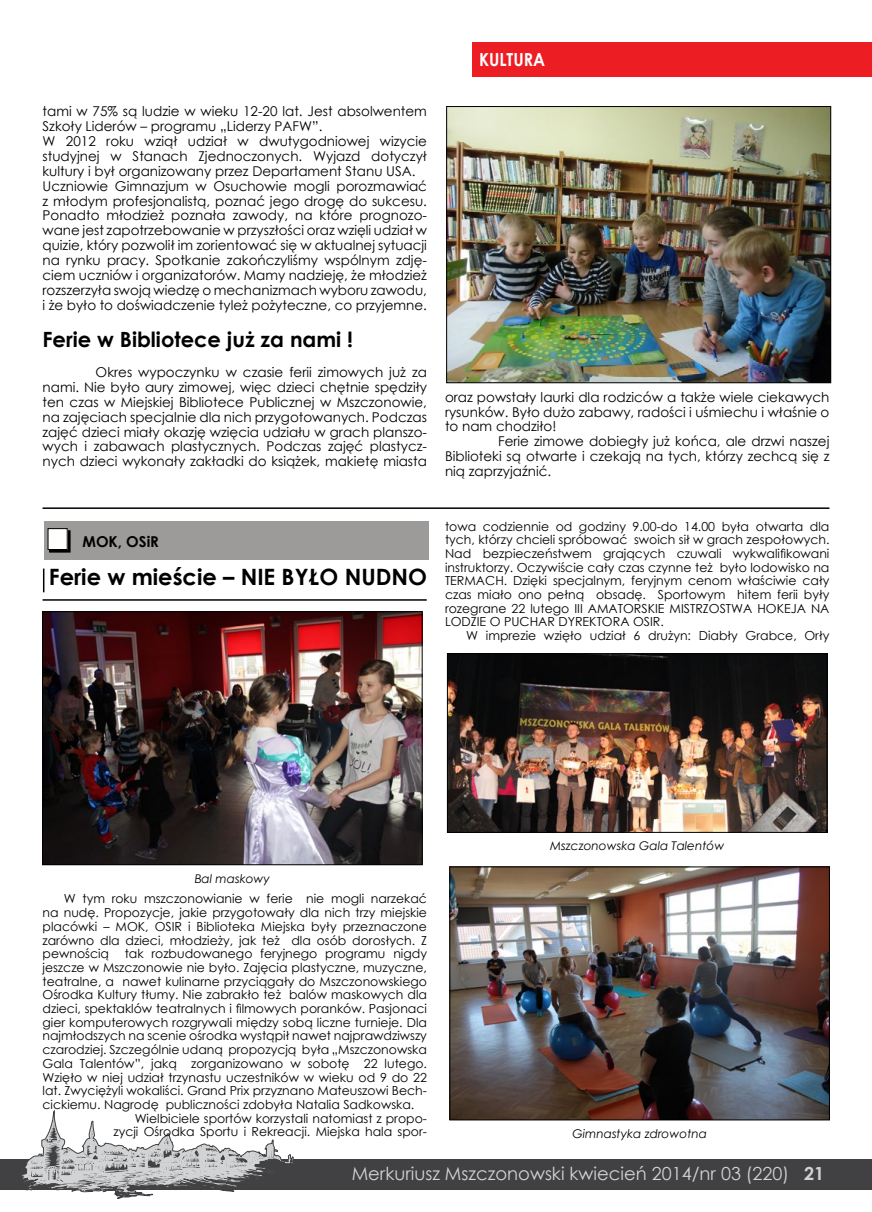
<style>
.page{position:relative;width:872px;height:1212px;background:#fff}
.page>*{position:absolute;margin:0;border:0;box-sizing:border-box;transform-origin:0 0}
.t1{font:700 22.5px "Century Gothic";color:#000}
.t2{font:700 21px "Century Gothic";color:#000}
.t3{font:18px "Century Gothic";color:#d1d3d4}
.t4{font:700 18px "Century Gothic";color:#fff;scale:.9 1}
.t5{font:700 15px "Century Gothic";color:#000}
.t6{font:13.5px/14.9px "Century Gothic";color:#000;text-align:justify}
.t7{font:12.45px/13.6px "Century Gothic";color:#000;text-align:justify}
.t8{font:italic 12px "Century Gothic";color:#000}
.s1{font-weight:700}
</style>
<div class="page">
<div style="left:472px;top:43px;width:400px;height:34px;background:#ed1d24"></div>
<div style="left:0;top:1159px;width:872px;height:30px;background:#414042"></div>
<svg style="left:21px;top:1110px;width:273px;height:88px"></svg>
<img style="left:448px;top:108px;width:381px;height:273px">
<div style="left:446px;top:106px;width:385px;height:277px;border:1px solid #000"></div>
<div style="left:44px;top:521px;width:385px;height:39px;background:#9c9b9a"></div>
<div style="left:49px;top:530px;width:22px;height:23px;border:2px solid #000"></div>
<div style="left:48px;top:529px;width:19px;height:20px;background:#fffffe"></div>
<div style="left:48px;top:528px;width:20px;height:22px;border:1px solid #000"></div>
<svg style="left:43px;top:568px;width:1px;height:24px"></svg>
<hr style="left:43px;top:599px;width:384px;height:2px;background:#000">
<img style="left:449px;top:655px;width:376px;height:176px">
<div style="left:447px;top:653px;width:380px;height:180px;border:1px solid #000"></div>
<img style="left:44px;top:613px;width:376px;height:250px">
<div style="left:42px;top:611px;width:380px;height:254px;border:1px solid #000"></div>
<img style="left:451px;top:868px;width:377px;height:250px">
<div style="left:449px;top:866px;width:381px;height:254px;border:1px solid #000"></div>
<hr style="left:43px;top:507px;width:786px;height:2px;background:#000">
<p class="t6" style="left:43px;top:104px;width:386px;text-align:left">tami w 75% są ludzie w wieku 12-20 lat. Jest absolwentem Szkoły Liderów – programu „Liderzy PAFW”.<br>W 2012 roku wziął udział w dwutygodniowej wizycie studyjnej w Stanach Zjednoczonych. Wyjazd dotyczył kultury i był organizowany przez Departament Stanu USA.<br>Uczniowie Gimnazjum w Osuchowie mogli porozmawiać z młodym profesjonalistą, poznać jego drogę do sukcesu.<br>Ponadto młodzież poznała zawody, na które prognozo&shy;wane jest zapotrzebowanie w przyszłości oraz wzięli udział w quizie, który pozwolił im zorientować się w aktualnej sytuacji na rynku pracy. Spotkanie zakończyliśmy wspólnym zdję&shy;ciem uczniów i organizatorów. Mamy nadzieję, że młodzież rozszerzyła swoją wiedzę o mechanizmach wyboru zawodu, i że było to doświadczenie tyleż pożyteczne, co przyjemne.</p>
<h2 class="t2" style="left:43px;top:324px;width:312px">Ferie w Bibliotece już za nami !</h2>
<p class="t6" style="left:43px;top:365px;width:386px;text-indent:53px">Okres wypoczynku w czasie ferii zimowych już za nami. Nie było aury zimowej, więc dzieci chętnie spędziły ten czas w Miejskiej Bibliotece Publicznej w Mszczonowie, na zajęciach specjalnie dla nich przygotowanych. Podczas zajęć dzieci miały okazję wzięcia udziału w grach planszo&shy;wych i zabawach plastycznych. Podczas zajęć plastycz&shy;nych dzieci wykonały zakładki do książek, makietę miasta</p>
<p class="t5" style="left:82px;top:530px;width:78px">MOK, OSiR</p>
<h1 class="t1" style="left:49px;top:560px;width:379px">Ferie w mieście – NIE BYŁO NUDNO</h1>
<h3 class="t4" style="left:479px;top:46px;width:75px">KULTURA</h3>
<p class="t6" style="left:445px;top:389px;width:386px">oraz powstały laurki dla rodziców a także wiele ciekawych rysunków. Było dużo zabawy, radości i uśmiechu i właśnie o to nam chodziło!</p>
<p class="t6" style="left:445px;top:434px;width:386px;text-indent:53px">Ferie zimowe dobiegły już końca, ale drzwi naszej Biblioteki są otwarte i czekają na tych, którzy zechcą się z nią zaprzyjaźnić.</p>
<p class="t7" style="left:445px;top:519px;width:386px">towa codziennie od godziny 9.00-do 14.00 była otwarta dla tych, którzy chcieli spróbować swoich sił w grach zespołowych.<br>Nad bezpieczeństwem grających czuwali wykwalifikowani instruktorzy. Oczywiście cały czas czynne też było lodowisko na TERMACH. Dzięki specjalnym, feryjnym cenom właściwie cały czas miało ono pełną obsadę. Sportowym hitem ferii były rozegrane 22 lutego III AMATORSKIE MISTRZOSTWA HOKEJA NA LODZIE O PUCHAR DYREKTORA OSIR.</p>
<p class="t7" style="left:466px;top:629px;width:365px">W imprezie wzięło udział 6 drużyn: Diabły Grabce, Orły</p>
<p class="t8" style="left:195px;top:870px;width:77px">Bal maskowy</p>
<p class="t7" style="left:43px;top:892px;width:386px;text-indent:21px">W tym roku mszczonowianie w ferie nie mogli narzekać na nudę. Propozycje, jakie przygotowały dla nich trzy miejskie placówki – MOK, OSIR i Biblioteka Miejska były przeznaczone zarówno dla dzieci, młodzieży, jak też dla osób dorosłych. Z pewnością</p>
<p class="t7" style="left:125px;top:947px;width:304px">tak rozbudowanego feryjnego programu nigdy</p>
<p class="t7" style="left:43px;top:960px;width:386px">jeszcze w Mszczonowie nie było. Zajęcia plastyczne, muzyczne,</p>
<p class="t7" style="left:43px;top:974px;width:386px">teatralne, a nawet kulinarne przyciągały do Mszczonowskiego</p>
<p class="t7" style="left:43px;top:988px;width:386px">Ośrodka Kultury tłumy. Nie zabrakło też balów maskowych dla</p>
<p class="t7" style="left:43px;top:1001px;width:386px">dzieci, spektaklów teatralnych i filmowych poranków. Pasjonaci</p>
<p class="t7" style="left:43px;top:1015px;width:386px">gier komputerowych rozgrywali między sobą liczne turnieje. Dla</p>
<p class="t7" style="left:43px;top:1029px;width:386px">najmłodszych na scenie ośrodka wystąpił nawet najprawdziwszy</p>
<p class="t7" style="left:43px;top:1042px;width:386px">czarodziej. Szczególnie udaną propozycją była „Mszczonowska</p>
<p class="t7" style="left:43px;top:1056px;width:386px">Gala Talentów”, jaką zorganizowano w sobotę 22 lutego.</p>
<p class="t7" style="left:43px;top:1070px;width:386px">Wzięło w niej udział trzynastu uczestników w wieku od 9 do 22</p>
<p class="t7" style="left:43px;top:1084px;width:386px">lat. Zwyciężyli wokaliści. Grand Prix przyznano Mateuszowi Bech-</p>
<p class="t7" style="left:43px;top:1097px;width:373px">cickiemu. Nagrodę publiczności zdobyła Natalia Sadkowska.</p>
<p class="t7" style="left:135px;top:1111px;width:294px">Wielbiciele sportów korzystali natomiast z propo-</p>
<p class="t7" style="left:113px;top:1125px;width:315px">zycji Ośrodka Sportu i Rekreacji. Miejska hala spor-</p>
<p class="t8" style="left:550px;top:837px;width:176px">Mszczonowska Gala Talentów</p>
<p class="t8" style="left:572px;top:1125px;width:136px">Gimnastyka zdrowotna</p>
<h3 class="t3" style="left:352px;top:1161px;width:474px">Merkuriusz Mszczonowski kwiecień 2014/nr 03 (220) <span class="s1">21</span></h3>
</div>
